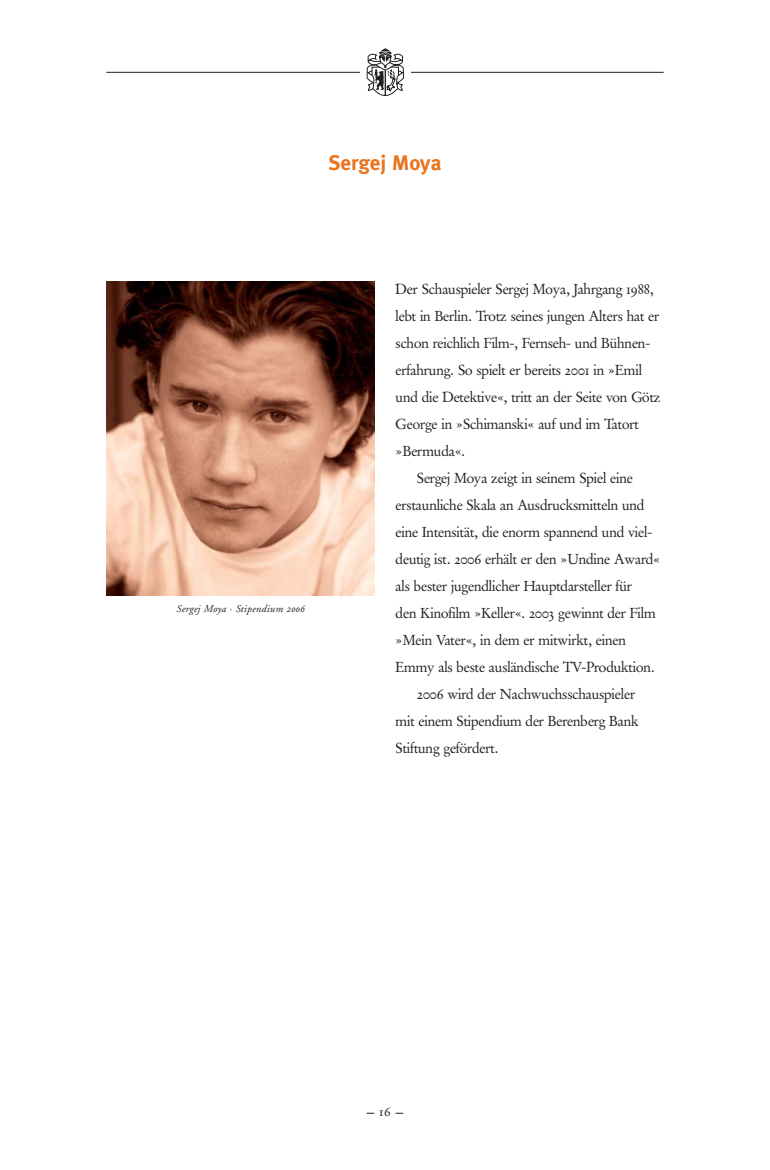
<style>
.page{position:relative;width:770px;height:1170px;background:#fff}
.page>*{position:absolute;margin:0;border:0;box-sizing:border-box;transform-origin:0 0}
.t1{font:700 21px "Meta Plus";color:#e9741f}
.t2{font:14.25px "Garamond Stempel Expert BQ Roman Os F";color:#231f20}
.t3{font:13.5px "Helvetica";color:#231f20}
.t4{font:italic 10.5px "Adobe Garamond";letter-spacing:.025em;color:#231f20}
.s1{font-family:"Adobe Garamond Exp"}
</style>
<div class="page">
<img style="left:106px;top:281px;width:268px;height:314px">
<hr style="left:106px;top:72px;width:557px;height:1px;background:#231f20">
<div style="left:360px;top:43px;width:50px;height:58px;background:#fff"></div>
<svg style="left:366px;top:48px;width:38px;height:48px"></svg>
<h1 class="t1" style="left:328px;top:154px;width:115px">Sergej Moya</h1>
<p class="t4" style="left:176px;top:604px;width:129px">Sergej Moya · Stipendium <span class="s1">2006</span></p>
<p class="t2" style="left:395px;top:283px;width:259px">Der Schauspieler Sergej Moya, Jahrgang 1988,</p>
<p class="t2" style="left:395px;top:310px;width:265px">lebt in Berlin. Trotz seines jungen Alters hat er</p>
<p class="t2" style="left:395px;top:337px;width:256px">schon reichlich Film-, Fernseh- und Bühnen -</p>
<p class="t2" style="left:395px;top:364px;width:248px">erfahrung. So spielt er bereits 2001 in »Emil</p>
<p class="t2" style="left:395px;top:391px;width:266px">und die Detektive«, tritt an der Seite von Götz</p>
<p class="t2" style="left:395px;top:418px;width:244px">George in »Schimanski« auf und im Tatort</p>
<p class="t2" style="left:395px;top:445px;width:71px">»Bermuda«.</p>
<p class="t2" style="left:417px;top:472px;width:217px">Sergej Moya zeigt in seinem Spiel eine</p>
<p class="t2" style="left:395px;top:499px;width:250px">erstaunliche Skala an Ausdrucksmitteln und</p>
<p class="t2" style="left:395px;top:526px;width:258px">eine Intensität, die enorm spannend und viel-</p>
<p class="t2" style="left:395px;top:553px;width:266px">deutig ist. 2006 erhält er den »Undine Award«</p>
<p class="t2" style="left:395px;top:580px;width:238px">als bester jugendlicher Hauptdarsteller für</p>
<p class="t2" style="left:395px;top:607px;width:261px">den Kinofilm »Keller«. 2003 gewinnt der Film</p>
<p class="t2" style="left:395px;top:634px;width:232px">»Mein Vater«, in dem er mitwirkt, einen</p>
<p class="t2" style="left:395px;top:661px;width:261px">Emmy als beste ausländische TV-Produktion.</p>
<p class="t2" style="left:417px;top:688px;width:220px">2006 wird der Nachwuchsschauspieler</p>
<p class="t2" style="left:395px;top:715px;width:244px">mit einem Stipendium der Berenberg Bank</p>
<p class="t2" style="left:395px;top:742px;width:104px">Stiftung gefördert.</p>
<p class="t3" style="left:367px;top:1107px;width:38px">–<span class="s1">16</span>–</p>
</div>
